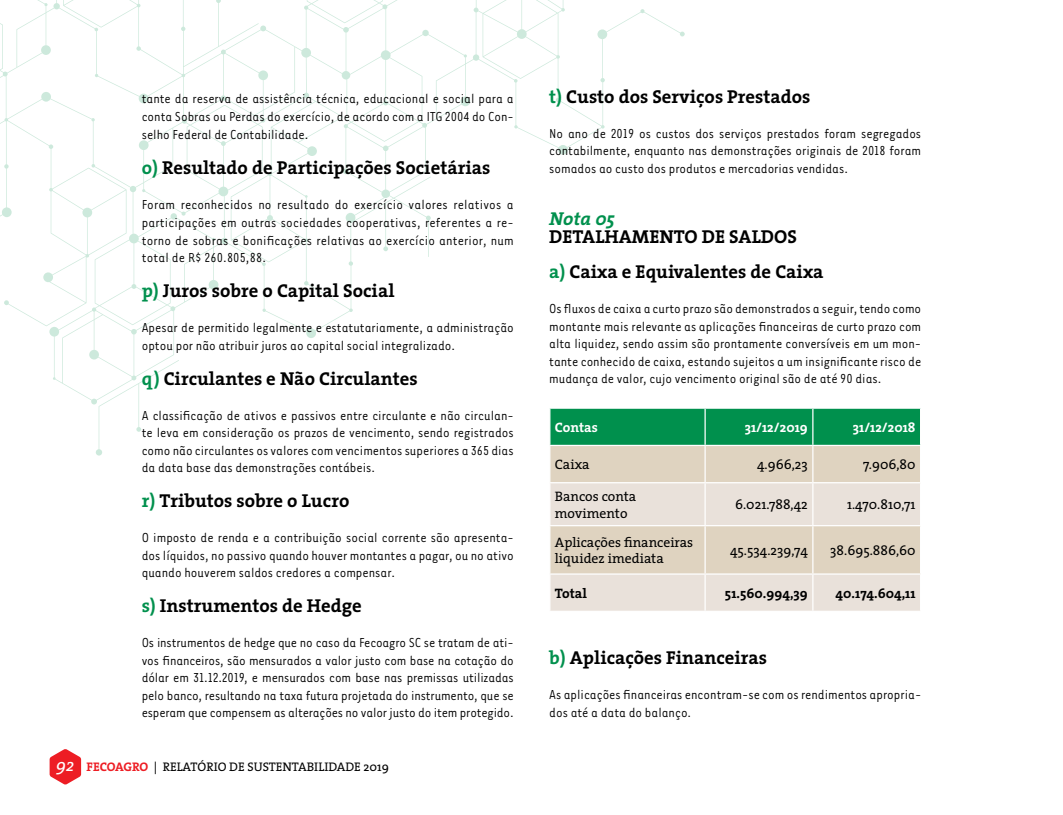
<style>
.page{position:relative;width:1063px;height:815px;background:#fff}
.page>*{position:absolute;margin:0;border:0;box-sizing:border-box;transform-origin:0 0}
.t1{font:700 18.75px/35px "The Serif";color:#000}
.t2{font:italic 700 18.75px "The Serif";color:#00904d}
.t3{font:15px/17.5px "Tarzana Nar OT";color:#000;text-align:justify}
.t4{font:13.75px/16.5px "The Serif";color:#000}
.t5{font:700 13.75px "The Serif";color:#000}
.t6{font:700 13.75px "The Serif";color:#fff}
.t7{font:12.5px "The Serif";color:#000}
.s1{color:#00904d}
.s2{font-style:italic;font-size:17.5px;color:#fff}
.s3{font-weight:700;color:#ed1d24}
</style>
<div class="page">
<svg style="left:96px;top:404px;width:45px;height:52px"></svg>
<svg style="left:0;top:0;width:685px;height:404px"></svg>
<svg style="left:50px;top:749px;width:31px;height:36px"></svg>
<div style="left:550px;top:409px;width:370px;height:36px;background:#00904d"></div>
<div style="left:550px;top:446px;width:370px;height:36px;background:#dfd3c0"></div>
<svg style="left:550px;top:483px;width:370px;height:128px;background:#e5dcd0"></svg>
<hr style="left:704px;top:409px;width:2px;height:36px;background:#fff">
<hr style="left:812px;top:409px;width:2px;height:36px;background:#fff">
<hr style="left:704px;top:446px;width:2px;height:36px;background:#fff">
<hr style="left:812px;top:446px;width:2px;height:36px;background:#fff">
<hr style="left:704px;top:483px;width:2px;height:42px;background:#fff">
<hr style="left:812px;top:483px;width:2px;height:42px;background:#fff">
<hr style="left:549px;top:525px;width:156px;height:1px;background:#fff">
<hr style="left:705px;top:525px;width:108px;height:1px;background:#fff">
<hr style="left:704px;top:526px;width:2px;height:47px;background:#fff">
<hr style="left:813px;top:525px;width:108px;height:1px;background:#fff">
<hr style="left:812px;top:526px;width:2px;height:47px;background:#fff">
<hr style="left:549px;top:573px;width:156px;height:2px;background:#fff">
<hr style="left:705px;top:573px;width:108px;height:2px;background:#fff">
<hr style="left:704px;top:575px;width:2px;height:36px;background:#fff">
<hr style="left:813px;top:573px;width:108px;height:2px;background:#fff">
<hr style="left:812px;top:575px;width:2px;height:36px;background:#fff">
<p class="t3" style="left:142px;top:89px;width:374px;line-height:18.2px">tante da reserva de assistência técnica, educacional e social para a conta Sobras ou Perdas do exercício, de acordo com a ITG 2004 do Con&shy;selho Federal de Contabilidade.</p>
<p class="t1" style="left:142px;top:150px;width:350px"><span class="s1">o)</span> Resultado de Participações Societárias</p>
<p class="t3" style="left:142px;top:196px;width:374px">Foram reconhecidos no resultado do exercício valores relativos a participações em outras sociedades cooperativas, referentes a re&shy;torno de sobras e bonificações relativas ao exercício anterior, num total de R$ 260.805,88.</p>
<p class="t1" style="left:142px;top:273px;width:254px"><span class="s1">p)</span> Juros sobre o Capital Social</p>
<p class="t3" style="left:142px;top:318px;width:374px">Apesar de permitido legalmente e estatutariamente, a administração optou por não atribuir juros ao capital social integralizado.</p>
<p class="t1" style="left:142px;top:360px;width:277px"><span class="s1">q)</span> Circulantes e Não Circulantes</p>
<p class="t3" style="left:142px;top:406px;width:374px">A classificação de ativos e passivos entre circulante e não circulan&shy;te leva em consideração os prazos de vencimento, sendo registrados como não circulantes os valores com vencimentos superiores a 365 dias da data base das demonstrações contábeis.</p>
<p class="t1" style="left:142px;top:483px;width:209px"><span class="s1">r)</span> Tributos sobre o Lucro</p>
<p class="t3" style="left:142px;top:528px;width:374px">O imposto de renda e a contribuição social corrente são apresenta&shy;dos líquidos, no passivo quando houver montantes a pagar, ou no ativo quando houverem saldos credores a compensar.</p>
<p class="t1" style="left:142px;top:588px;width:222px"><span class="s1">s)</span> Instrumentos de Hedge</p>
<p class="t3" style="left:142px;top:633px;width:374px">Os instrumentos de hedge que no caso da Fecoagro SC se tratam de ati&shy;vos financeiros, são mensurados a valor justo com base na cotação do dólar em 31.12.2019, e mensurados com base nas premissas utilizadas pelo banco, resultando na taxa futura projetada do instrumento, que se esperam que compensem as alterações no valor justo do item protegido.</p>
<p class="t7" style="left:56px;top:757px;width:334px"><span class="s2">92</span> <span class="s3">FECOAGRO</span> | RELATÓRIO DE SUSTENTABILIDADE 2019</p>
<p class="t1" style="left:549px;top:79px;width:263px"><span class="s1">t)</span> Custo dos Serviços Prestados</p>
<p class="t3" style="left:549px;top:124px;width:374px">No ano de 2019 os custos dos serviços prestados foram segregados contabilmente, enquanto nas demonstrações originais de 2018 foram somados ao custo dos produtos e mercadorias vendidas.</p>
<p class="t2" style="left:549px;top:203px;width:67px">Nota 05</p>
<p class="t1" style="left:549px;top:219px;width:276px">DETALHAMENTO DE SALDOS<br><span class="s1">a)</span> Caixa e Equivalentes de Caixa</p>
<p class="t3" style="left:549px;top:299px;width:374px">Os fluxos de caixa a curto prazo são demonstrados a seguir, tendo como montante mais relevante as aplicações financeiras de curto prazo com alta liquidez, sendo assim são prontamente conversíveis em um mon&shy;tante conhecido de caixa, estando sujeitos a um insignificante risco de mudança de valor, cujo vencimento original são de até 90 dias.</p>
<p class="t6" style="left:555px;top:416px;width:45px">Contas</p>
<p class="t6" style="left:745px;top:416px;width:65px">31/12/2019</p>
<p class="t6" style="left:853px;top:416px;width:64px">31/12/2018</p>
<p class="t4" style="left:555px;top:456px;width:36px">Caixa</p>
<p class="t4" style="left:757px;top:456px;width:52px">4.966,23</p>
<p class="t4" style="left:863px;top:456px;width:54px">7.906,80</p>
<p class="t4" style="left:555px;top:488px;width:83px">Bancos conta movimento</p>
<p class="t4" style="left:735px;top:496px;width:74px">6.021.788,42</p>
<p class="t4" style="left:847px;top:496px;width:70px">1.470.810,71</p>
<p class="t4" style="left:555px;top:533px;width:140px">Aplicações financeiras liquidez imediata</p>
<p class="t4" style="left:730px;top:542px;width:79px">45.534.239,74</p>
<p class="t4" style="left:830px;top:542px;width:87px">38.695.886,60</p>
<p class="t5" style="left:555px;top:582px;width:34px">Total</p>
<p class="t5" style="left:725px;top:582px;width:84px">51.560.994,39</p>
<p class="t5" style="left:836px;top:582px;width:82px">40.174.604,11</p>
<p class="t1" style="left:549px;top:640px;width:219px"><span class="s1">b)</span> Aplicações Financeiras</p>
<p class="t3" style="left:549px;top:685px;width:374px;line-height:18px">As aplicações financeiras encontram-se com os rendimentos apropria&shy;dos até a data do balanço.</p>
</div>
